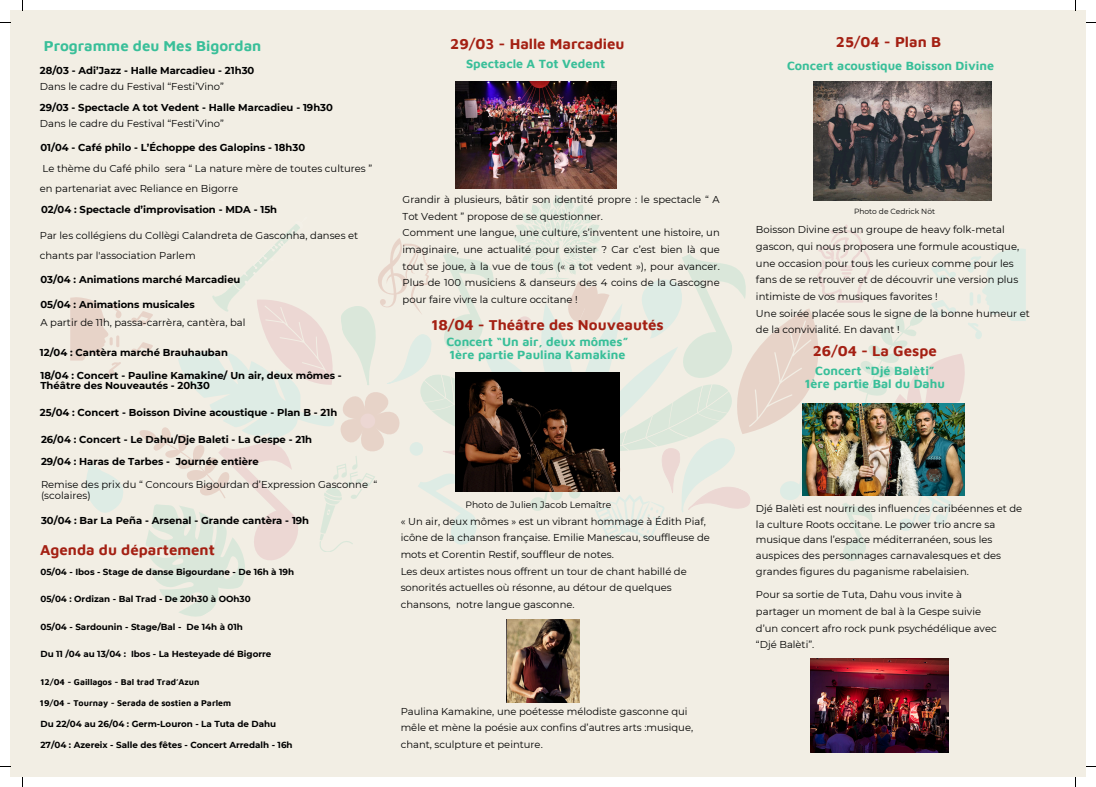
<style>
.page{position:relative;width:1096px;height:787px;background:#fff}
.page>*{position:absolute;margin:0;border:0;box-sizing:border-box;transform-origin:0 0}
.t1{font:700 15px "Maven Pro";color:#a42013}
.t2{font:700 15px "Maven Pro";color:#39bf99}
.t3{font:700 12.5px/13.1px "Maven Pro";color:#39bf99}
.t4{font:10px/16.6px "Montserrat";color:#000}
.t5{font:700 10px/10.9px "Montserrat";color:#000}
.t6{font:9.25px "Montserrat";color:#000}
.t7{font:700 8.75px "Montserrat";color:#000}
.t8{font:700 8.75px "Maven Pro";color:#000}
.t9{font:7.5px "Montserrat";color:#000}
</style>
<div class="page">
<div style="left:10px;top:10px;width:1076px;height:767px;background:#f2eee4"></div>
<svg style="left:70px;top:195px;width:955px;height:434px"></svg>
<img style="left:455px;top:82px;width:161px;height:106px">
<img style="left:455px;top:373px;width:164px;height:119px">
<img style="left:506px;top:619px;width:73px;height:83px">
<img style="left:813px;top:82px;width:178px;height:119px">
<img style="left:802px;top:403px;width:162px;height:92px">
<img style="left:810px;top:658px;width:138px;height:94px">
<h4 class="t2" style="left:44px;top:36px;width:219px">Programme deu Mes Bigordan</h4>
<h5 class="t5" style="left:40px;top:65px;width:216px">28/03 - Adi’Jazz - Halle Marcadieu - 21h30</h5>
<h5 class="t4" style="left:40px;top:78px;width:186px">Dans le cadre du Festival “Festi’Vino”</h5>
<h1 class="t5" style="left:40px;top:102px;width:294px">29/03 - Spectacle A tot Vedent - Halle Marcadieu - 19h30</h1>
<h5 class="t4" style="left:40px;top:115px;width:186px">Dans le cadre du Festival “Festi’Vino”</h5>
<h4 class="t5" style="left:40px;top:142px;width:266px">01/04 - Café philo - L’Échoppe des Galopins - 18h30</h4>
<h3 class="t4" style="left:40px;top:159px;width:334px;line-height:20px">Le thème du Café philo sera “ La nature mère de toutes cultures ” en partenariat avec Reliance en Bigorre</h3>
<h4 class="t5" style="left:41px;top:204px;width:238px">02/04 : Spectacle d’improvisation - MDA - 15h</h4>
<h3 class="t4" style="left:40px;top:226px;width:320px;line-height:20px">Par les collégiens du Collègi Calandreta de Gasconha, danses et chants par l'association Parlem</h3>
<h3 class="t5" style="left:40px;top:299px;width:156px">05/04 : Animations musicales</h3>
<h4 class="t4" style="left:40px;top:314px;width:206px">A partir de 11h, passa-carrèra, cantèra, bal</h4>
<h3 class="t5" style="left:40px;top:346px;width:189px">12/04 : Cantèra marché Brauhauban</h3>
<h3 class="t5" style="left:40px;top:274px;width:201px">03/04 : Animations marché Marcadieu</h3>
<h4 class="t5" style="left:40px;top:369px;width:303px">18/04 : Concert - Pauline Kamakine/ Un air, deux mômes -<br>Théâtre des Nouveautés - 20h30</h4>
<h3 class="t5" style="left:40px;top:407px;width:299px">25/04 : Concert - Boisson Divine acoustique - Plan B - 21h</h3>
<h3 class="t5" style="left:41px;top:434px;width:272px">26/04 : Concert - Le Dahu/Dje Baleti - La Gespe - 21h</h3>
<h3 class="t5" style="left:41px;top:456px;width:219px">29/04 : Haras de Tarbes - Journée entière</h3>
<h3 class="t4" style="left:41px;top:479px;width:337px;line-height:10.9px">Remise des prix du “ Concours Bigourdan d’Expression Gasconne “ (scolaires)</h3>
<h3 class="t5" style="left:41px;top:515px;width:270px">30/04 : Bar La Peña - Arsenal - Grande cantèra - 19h</h3>
<h4 class="t1" style="left:40px;top:540px;width:176px">Agenda du département</h4>
<h4 class="t7" style="left:40px;top:567px;width:255px">05/04 - Ibos - Stage de danse Bigourdane - De 16h à 19h</h4>
<h3 class="t7" style="left:40px;top:594px;width:212px">05/04 : Ordizan - Bal Trad - De 20h30 à OOh30</h3>
<h3 class="t7" style="left:40px;top:621px;width:204px">05/04 - Sardounin - Stage/Bal - De 14h à 01h</h3>
<h1 class="t7" style="left:40px;top:648px;width:232px">Du 11 /04 au 13/04 : Ibos - La Hesteyade dé Bigorre</h1>
<h4 class="t8" style="left:40px;top:676px;width:160px">12/04 - Gaillagos - Bal trad Trad’Azun</h4>
<h5 class="t8" style="left:40px;top:698px;width:193px">19/04 - Tournay - Serada de sostien a Parlem</h5>
<h1 class="t7" style="left:40px;top:718px;width:237px">Du 22/04 au 26/04 : Germ-Louron - La Tuta de Dahu</h1>
<p class="t7" style="left:40px;top:740px;width:254px">27/04 : Azereix - Salle des fêtes - Concert Arredalh - 16h</p>
<p class="t1" style="left:450px;top:34px;width:176px">29/03 - Halle Marcadieu</p>
<p class="t3" style="left:466px;top:57px;width:141px">Spectacle A Tot Vedent</p>
<h2 class="t4" style="left:402px;top:191px;width:318px">Grandir à plusieurs, bâtir son identité propre : le spectacle “ A Tot Vedent ” propose de se questionner.<br>Comment une langue, une culture, s’inventent une histoire, un imaginaire, une actualité pour exister ? Car c’est bien là que tout se joue, à la vue de tous (« a tot vedent »), pour avancer.<br>Plus de 100 musiciens &amp; danseurs des 4 coins de la Gascogne pour faire vivre la culture occitane !</h2>
<h4 class="t1" style="left:431px;top:315px;width:234px">18/04 - Théâtre des Nouveautés</h4>
<h1 class="t3" style="left:446px;top:334px;width:183px">Concert “Un air, deux mômes”<br>1ère partie Paulina Kamakine</h1>
<h1 class="t6" style="left:465px;top:499px;width:147px">Photo de Julien Jacob Lemaître</h1>
<p class="t4" style="left:400px;top:513px;width:310px">« Un air, deux mômes » est un vibrant hommage à Édith Piaf, icône de la chanson française. Emilie Manescau, souffleuse de mots et Corentin Restif, souffleur de notes.<br>Les deux artistes nous offrent un tour de chant habillé de sonorités actuelles où résonne, au détour de quelques chansons, notre langue gasconne.</p>
<h2 class="t4" style="left:400px;top:703px;width:294px">Paulina Kamakine, une poétesse mélodiste gasconne qui mêle et mène la poésie aux confins d’autres arts :musique, chant, sculpture et peinture.</h2>
<h5 class="t1" style="left:835px;top:33px;width:107px">25/04 - Plan B</h5>
<h5 class="t3" style="left:787px;top:59px;width:208px">Concert acoustique Boisson Divine</h5>
<h5 class="t9" style="left:854px;top:207px;width:83px">Photo de Cedrick Nöt</h5>
<h5 class="t4" style="left:756px;top:221px;width:275px">Boisson Divine est un groupe de heavy folk-metal gascon, qui nous proposera une formule acoustique, une occasion pour tous les curieux comme pour les fans de se retrouver et de découvrir une version plus intimiste de vos musiques favorites !<br>Une soirée placée sous le signe de la bonne humeur et de la convivialité. En davant !</h5>
<h2 class="t1" style="left:812px;top:342px;width:126px">26/04 - La Gespe</h2>
<p class="t3" style="left:804px;top:364px;width:142px;text-align:center">Concert “Djé Balèti”<br>1ère partie Bal du Dahu</p>
<p class="t4" style="left:756px;top:500px;width:268px;line-height:15.9px">Djé Balèti est nourri des influences caribéennes et de la culture Roots occitane. Le power trio ancre sa musique dans l’espace méditerranéen, sous les auspices des personnages carnavalesques et des grandes figures du paganisme rabelaisien.</p>
<p class="t4" style="left:756px;top:587px;width:242px">Pour sa sortie de Tuta, Dahu vous invite à partager un moment de bal à la Gespe suivie d’un concert afro rock punk psychédélique avec “Djé Balèti”.</p>
</div>
